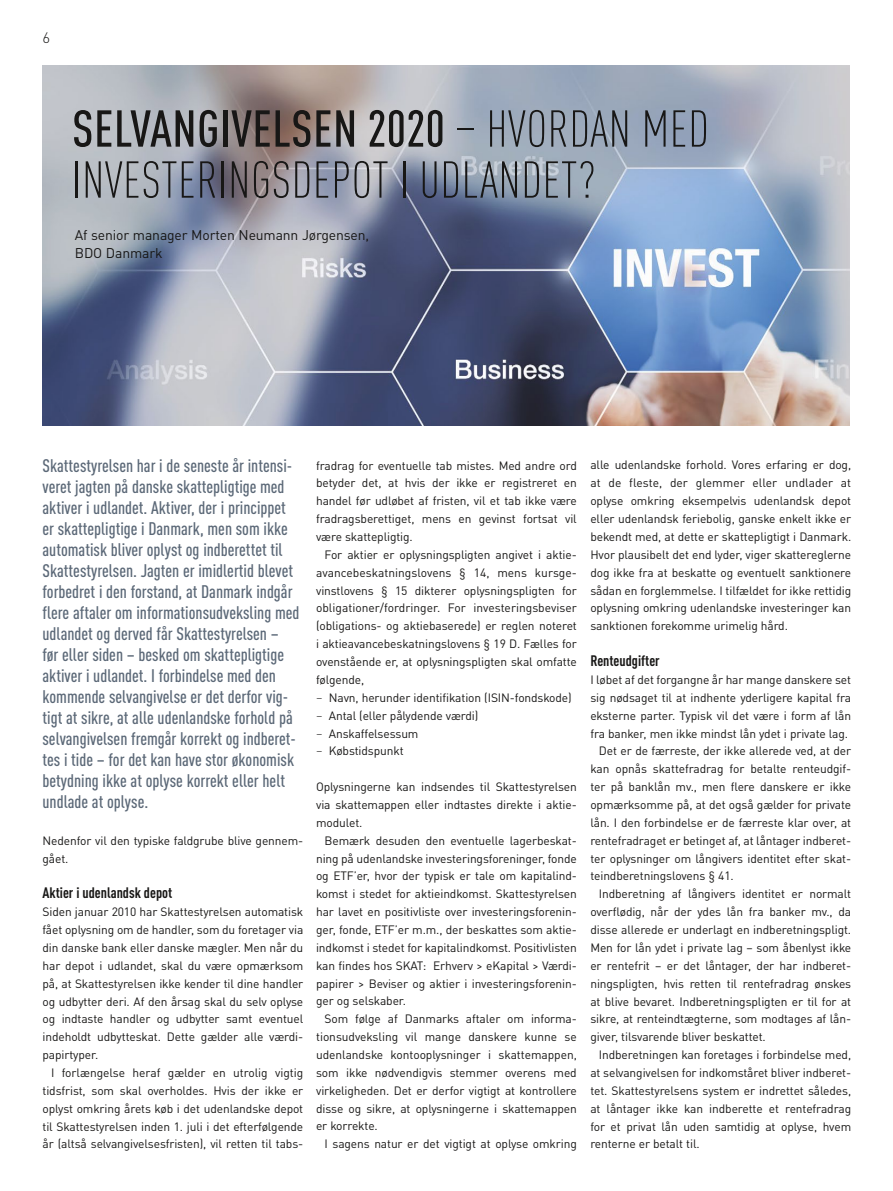
<style>
.page{position:relative;width:893px;height:1191px;background:#fff}
.page>*{position:absolute;margin:0;border:0;box-sizing:border-box;transform-origin:0 0}
.t1{font:300 condensed 51px/51px "DINOT";letter-spacing:.01em;color:#181716}
.t2{font:500 condensed 18px/21px "DINOT";color:#5b6877}
.t3{font:700 condensed 15px "DINOT";color:#181716}
.t4{font:300 15px "DINOT";color:#181716}
.t5{font:13.95px/18px "DINOT";letter-spacing:-.01em;color:#181716}
.t6{font:12px/17.9px "DINOT";letter-spacing:-.01em;color:#181716;text-align:justify}
.s1{font-weight:500}
.s2{font-family:"Chronicle Text G1"}
</style>
<div class="page">
<img style="left:43px;top:65px;width:806px;height:360px">
<p class="t4" style="left:43px;top:28px;width:9px">6</p>
<h1 class="t1" style="left:72px;top:103px;width:638px"><span class="s1">SELVANGIVELSEN 2020</span> – HVORDAN MED<br>INVESTERINGSDEPOT I UDLANDET?</h1>
<p class="t5" style="left:75px;top:225px;width:296px">Af senior manager Morten Neumann Jørgensen,<br>BDO Danmark</p>
<p class="t2" style="left:43px;top:455px;width:258px">Skattestyrelsen har i de seneste år intensi&shy;veret jagten på danske skattepligtige med aktiver i udlandet. Aktiver, der i princippet er skattepligtige i Danmark, men som ikke automatisk bliver oplyst og indberettet til Skattestyrelsen. Jagten er imidlertid blevet forbedret i den forstand, at Danmark indgår flere aftaler om informationsudveksling med udlandet og derved får Skattestyrelsen –<br>før eller siden – besked om skattepligtige aktiver i udlandet. I forbindelse med den kommende selvangivelse er det derfor vig&shy;tigt at sikre, at alle udenlandske forhold på selvangivelsen fremgår korrekt og indberet&shy;tes i tide – for det kan have stor økonomisk betydning ikke at oplyse korrekt eller helt undlade at oplyse.</p>
<p class="t6" style="left:43px;top:831px;width:262px">Nedenfor vil den typiske faldgrube blive gennem&shy;gået.</p>
<p class="t3" style="left:43px;top:884px;width:131px">Aktier i udenlandsk depot</p>
<p class="t6" style="left:43px;top:902px;width:262px">Siden januar 2010 har Skattestyrelsen automatisk fået oplysning om de handler, som du foretager via din danske bank eller danske mægler. Men når du har depot i udlandet, skal du være opmærksom på, at Skattestyrelsen ikke kender til dine handler og udbytter deri. Af den årsag skal du selv oplyse og indtaste handler og udbytter samt eventuel indeholdt udbytteskat. Dette gælder alle værdi&shy;papirtyper.</p>
<p class="t6" style="left:43px;top:1063px;width:262px;text-indent:9px">I forlængelse heraf gælder en utrolig vigtig tidsfrist, som skal overholdes. Hvis der ikke er oplyst omkring årets køb i det udenlandske depot til Skattestyrelsen inden 1. juli i det efterfølgende år (altså selvangivelsesfristen), vil retten til tabs-</p>
<p class="t6" style="left:316px;top:456px;width:262px">fradrag for eventuelle tab mistes. Med andre ord betyder det, at hvis der ikke er registreret en handel før udløbet af fristen, vil et tab ikke være fradragsberettiget, mens en gevinst fortsat vil være skattepligtig.</p>
<p class="t6" style="left:316px;top:545px;width:262px;text-align:left;text-indent:9px">For aktier er oplysningspligten angivet i aktie&shy;avancebeskatningslovens § 14, mens kursge&shy;vinstlovens § 15 dikterer oplysningspligten for obligationer/fordringer. For investeringsbeviser (obligations- og aktiebaserede) er reglen noteret i aktieavancebeskatningslovens § 19 D. Fælles for ovenstående er, at oplysningspligten skal omfatte følgende,<br><span class="s2">−</span> Navn, herunder identifikation (ISIN-fondskode) <span class="s2">−</span> Antal (eller pålydende værdi)<br><span class="s2">−</span> Anskaffelsessum<br><span class="s2">−</span> Købstidspunkt</p>
<p class="t6" style="left:316px;top:777px;width:262px">Oplysningerne kan indsendes til Skattestyrelsen via skattemappen eller indtastes direkte i aktie&shy;modulet.</p>
<p class="t6" style="left:316px;top:831px;width:262px;text-indent:9px">Bemærk desuden den eventuelle lagerbeskat&shy;ning på udenlandske investeringsforeninger, fonde og ETF’er, hvor der typisk er tale om kapitalind&shy;komst i stedet for aktieindkomst. Skattestyrelsen har lavet en positivliste over investeringsforenin&shy;ger, fonde, ETF’er m.m., der beskattes som aktie&shy;indkomst i stedet for kapitalindkomst. Positivlisten kan findes hos SKAT: Erhverv &gt; eKapital &gt; Værdi&shy;papirer &gt; Beviser og aktier i investeringsforenin&shy;ger og selskaber.</p>
<p class="t6" style="left:316px;top:1009px;width:262px;text-indent:9px">Som følge af Danmarks aftaler om informa&shy;tionsudveksling vil mange danskere kunne se udenlandske kontooplysninger i skattemappen, som ikke nødvendigvis stemmer overens med virkeligheden. Det er derfor vigtigt at kontrollere disse og sikre, at oplysningerne i skattemappen er korrekte.</p>
<p class="t6" style="left:325px;top:1134px;width:254px">I sagens natur er det vigtigt at oplyse omkring</p>
<p class="t6" style="left:590px;top:456px;width:262px">alle udenlandske forhold. Vores erfaring er dog, at de fleste, der glemmer eller undlader at oplyse omkring eksempelvis udenlandsk depot eller udenlandsk feriebolig, ganske enkelt ikke er bekendt med, at dette er skattepligtigt i Danmark.<br>Hvor plausibelt det end lyder, viger skattereglerne dog ikke fra at beskatte og eventuelt sanktionere sådan en forglemmelse. I tilfældet for ikke rettidig oplysning omkring udenlandske investeringer kan sanktionen forekomme urimelig hård.</p>
<p class="t3" style="left:590px;top:651px;width:71px">Renteudgifter</p>
<p class="t6" style="left:590px;top:670px;width:262px">I løbet af det forgangne år har mange danskere set</p>
<p class="t6" style="left:590px;top:688px;width:262px">sig nødsaget til at indhente yderligere kapital fra</p>
<p class="t6" style="left:590px;top:706px;width:262px">eksterne parter. Typisk vil det være i form af lån</p>
<p class="t6" style="left:590px;top:724px;width:259px">fra banker, men ikke mindst lån ydet i private lag.</p>
<p class="t6" style="left:599px;top:742px;width:254px">Det er de færreste, der ikke allerede ved, at der</p>
<p class="t6" style="left:590px;top:760px;width:262px">kan opnås skattefradrag for betalte renteudgif-</p>
<p class="t6" style="left:590px;top:777px;width:262px">ter på banklån mv., men flere danskere er ikke</p>
<p class="t6" style="left:590px;top:795px;width:262px">opmærksomme på, at det også gælder for private</p>
<p class="t6" style="left:590px;top:813px;width:262px">lån. I den forbindelse er de færreste klar over, at</p>
<p class="t6" style="left:590px;top:831px;width:262px">rentefradraget er betinget af, at låntager indberet-</p>
<p class="t6" style="left:590px;top:849px;width:262px">ter oplysninger om långivers identitet efter skat-</p>
<p class="t6" style="left:590px;top:867px;width:145px">teindberetningslovens § 41.</p>
<p class="t6" style="left:599px;top:885px;width:254px">Indberetning af långivers identitet er normalt</p>
<p class="t6" style="left:590px;top:902px;width:262px">overflødig, når der ydes lån fra banker mv., da</p>
<p class="t6" style="left:590px;top:920px;width:262px">disse allerede er underlagt en indberetningspligt.</p>
<p class="t6" style="left:590px;top:938px;width:262px">Men for lån ydet i private lag – som åbenlyst ikke</p>
<p class="t6" style="left:590px;top:956px;width:262px">er rentefrit – er det låntager, der har indberet-</p>
<p class="t6" style="left:590px;top:974px;width:262px">ningspligten, hvis retten til rentefradrag ønskes</p>
<p class="t6" style="left:590px;top:992px;width:262px">at blive bevaret. Indberetningspligten er til for at</p>
<p class="t6" style="left:590px;top:1010px;width:262px">sikre, at renteindtægterne, som modtages af lån-</p>
<p class="t6" style="left:590px;top:1027px;width:177px">giver, tilsvarende bliver beskattet.</p>
<p class="t6" style="left:599px;top:1045px;width:254px">Indberetningen kan foretages i forbindelse med,</p>
<p class="t6" style="left:590px;top:1063px;width:262px">at selvangivelsen for indkomståret bliver indberet-</p>
<p class="t6" style="left:590px;top:1081px;width:262px">tet. Skattestyrelsens system er indrettet således,</p>
<p class="t6" style="left:590px;top:1099px;width:262px">at låntager ikke kan indberette et rentefradrag</p>
<p class="t6" style="left:590px;top:1117px;width:262px">for et privat lån uden samtidig at oplyse, hvem</p>
<p class="t6" style="left:590px;top:1135px;width:111px">renterne er betalt til.</p>
</div>
